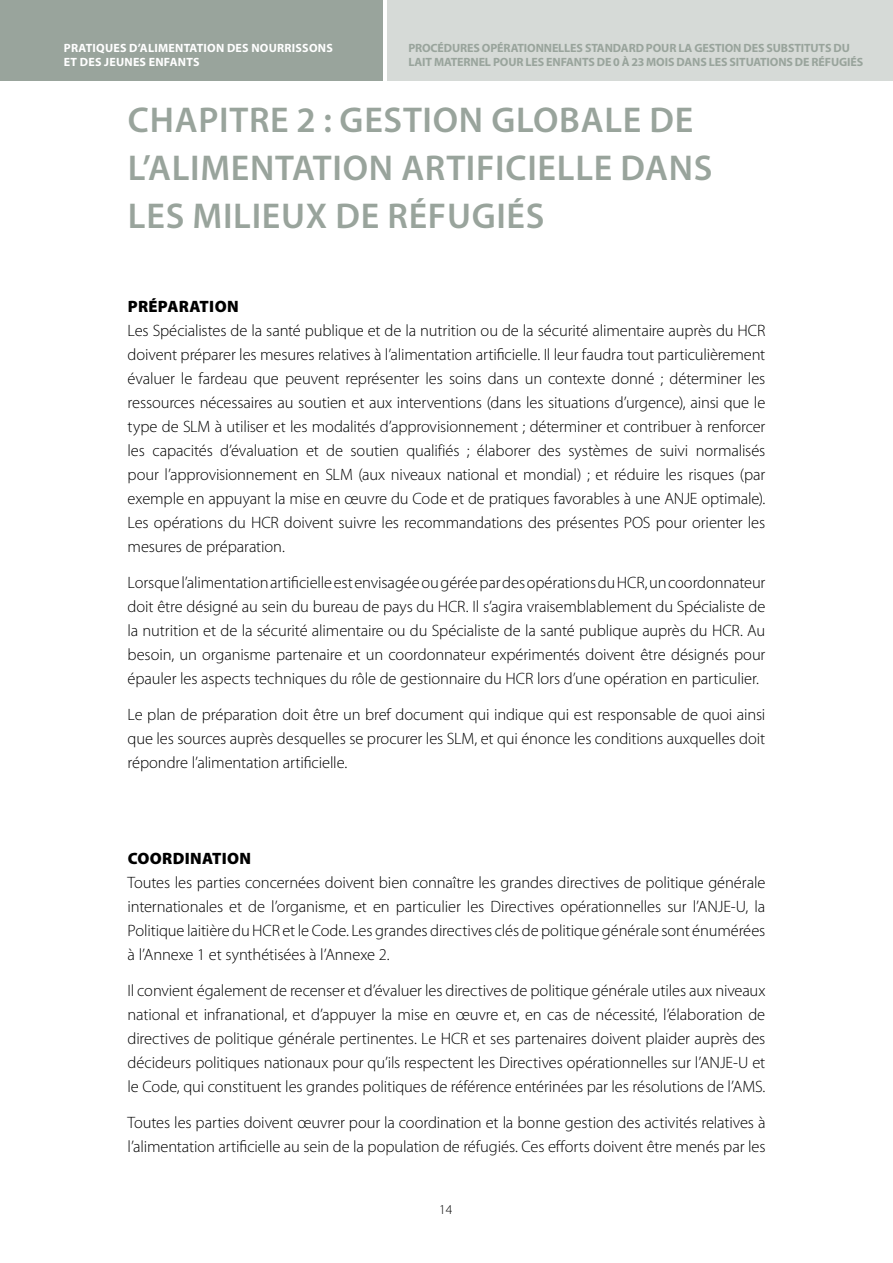
<style>
.page{position:relative;width:893px;height:1263px;background:#fff}
.page>*{position:absolute;margin:0;border:0;box-sizing:border-box;transform-origin:0 0}
.t1{font:600 36px "Myriad Pro";letter-spacing:.02em;color:#99a49c}
.t2{font:300 16.5px/24px "Myriad Pro";letter-spacing:-.005em;color:#000;text-align:justify}
.t3{font:900 16.5px "Myriad Pro";letter-spacing:.02em;color:#000}
.t4{font:300 13.5px "Myriad Pro";color:#000}
.t5{font:700 12px/14.4px "Myriad Pro";letter-spacing:-.01em;color:#99a49c}
.t6{font:700 12px/14.4px "Myriad Pro";letter-spacing:.02em;color:#fff}
</style>
<div class="page">
<div style="left:0;top:0;width:383px;height:81px;background:#99a49c"></div>
<div style="left:387px;top:0;width:506px;height:81px;background:#d6dad7"></div>
<p class="t6" style="left:64px;top:40px;width:270px">PRATIQUES D’ALIMENTATION DES NOURRISSONS<br>ET DES JEUNES ENFANTS</p>
<p class="t5" style="left:408px;top:40px;width:456px">PROCÉDURES OPÉRATIONNELLES STANDARD POUR LA GESTION DES SUBSTITUTS DU<br>LAIT MATERNEL POUR LES ENFANTS DE 0 À 23 MOIS DANS LES SITUATIONS DE RÉFUGIÉS</p>
<h1 class="t1" style="left:128px;top:100px;width:67px">CHAPITRE</h1>
<h1 class="t1" style="left:297px;top:100px;width:85px">2 : GESTI</h1>
<h1 class="t1" style="left:433px;top:100px;width:147px">ON GLOBALE</h1>
<h1 class="t1" style="left:649px;top:100px;width:21px">DE</h1>
<h1 class="t1" style="left:128px;top:148px;width:42px">L’ALIME</h1>
<h1 class="t1" style="left:250px;top:148px;width:43px">NTATI</h1>
<h1 class="t1" style="left:343px;top:148px;width:78px">ON ARTI</h1>
<h1 class="t1" style="left:476px;top:148px;width:69px">FICIELLE</h1>
<h1 class="t1" style="left:620px;top:148px;width:90px">DANS</h1>
<h1 class="t1" style="left:128px;top:196px;width:19px">LES</h1>
<h1 class="t1" style="left:193px;top:196px;width:20px">MILIEU</h1>
<h1 class="t1" style="left:306px;top:196px;width:236px">X DE RÉFUGIÉS</h1>
<p class="t3" style="left:128px;top:297px;width:112px">PRÉPARATION</p>
<p class="t2" style="left:128px;top:319px;width:639px">Les Spécialistes de la santé publique et de la nutrition ou de la sécurité alimentaire auprès du HCR doivent préparer les mesures relatives à l’alimentation artificielle. Il leur faudra tout particulièrement évaluer le fardeau que peuvent représenter les soins dans un contexte donné ; déterminer les ressources nécessaires au soutien et aux interventions (dans les situations d’urgence), ainsi que le type de SLM à utiliser et les modalités d’approvisionnement ; déterminer et contribuer à renforcer les capacités d’évaluation et de soutien qualifiés ; élaborer des systèmes de suivi normalisés pour l’approvisionnement en SLM (aux niveaux national et mondial) ; et réduire les risques (par exemple en appuyant la mise en œuvre du Code et de pratiques favorables à une ANJE optimale).<br>Les opérations du HCR doivent suivre les recommandations des présentes POS pour orienter les mesures de préparation.</p>
<p class="t2" style="left:128px;top:571px;width:639px">Lorsque l’alimentation artificielle est envisagée ou gérée par des opérations du HCR, un coordonnateur doit être désigné au sein du bureau de pays du HCR. Il s’agira vraisemblablement du Spécialiste de la nutrition et de la sécurité alimentaire ou du Spécialiste de la santé publique auprès du HCR. Au besoin, un organisme partenaire et un coordonnateur expérimentés doivent être désignés pour épauler les aspects techniques du rôle de gestionnaire du HCR lors d’une opération en particulier.</p>
<p class="t2" style="left:128px;top:703px;width:639px">Le plan de préparation doit être un bref document qui indique qui est responsable de quoi ainsi que les sources auprès desquelles se procurer les SLM, et qui énonce les conditions auxquelles doit répondre l’alimentation artificielle.</p>
<p class="t3" style="left:128px;top:849px;width:125px">COORDINATION</p>
<p class="t2" style="left:128px;top:871px;width:639px">Toutes les parties concernées doivent bien connaître les grandes directives de politique générale internationales et de l’organisme, et en particulier les Directives opérationnelles sur l’ANJE-U, la Politique laitière du HCR et le Code. Les grandes directives clés de politique générale sont énumérées à l’Annexe 1 et synthétisées à l’Annexe 2.</p>
<p class="t2" style="left:128px;top:979px;width:639px">Il convient également de recenser et d’évaluer les directives de politique générale utiles aux niveaux national et infranational, et d’appuyer la mise en œuvre et, en cas de nécessité, l’élaboration de directives de politique générale pertinentes. Le HCR et ses partenaires doivent plaider auprès des décideurs politiques nationaux pour qu’ils respectent les Directives opérationnelles sur l’ANJE-U et le Code, qui constituent les grandes politiques de référence entérinées par les résolutions de l’AMS.</p>
<p class="t2" style="left:128px;top:1111px;width:639px">Toutes les parties doivent œuvrer pour la coordination et la bonne gestion des activités relatives à l’alimentation artificielle au sein de la population de réfugiés. Ces efforts doivent être menés par les</p>
<p class="t4" style="left:439px;top:1202px;width:15px">14</p>
</div>
